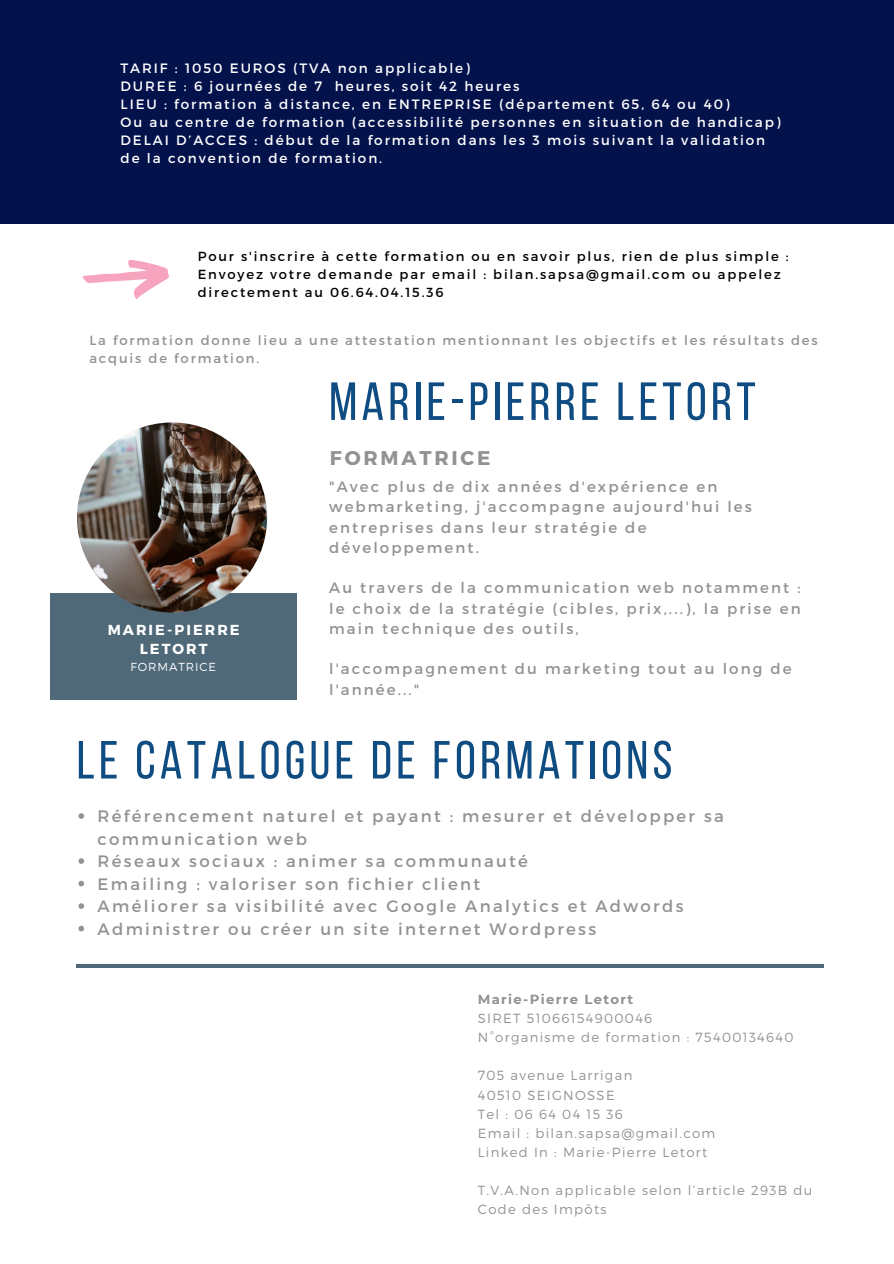
<style>
.page{position:relative;width:894px;height:1264px;background:#fff}
.page>*{position:absolute;margin:0;border:0;box-sizing:border-box;transform-origin:0 0}
.t1{font:53.55px "Bebas Neue";letter-spacing:.08em;color:#0f4c81}
.t2{font:700 19.8px "Montserrat";letter-spacing:.14em;color:#929292}
.t3{font:16.5px/22.5px "Montserrat";letter-spacing:.14em;color:#929292}
.t4{font:15px/20.2px "Montserrat";letter-spacing:.14em;color:#929292}
.t5{font:700 14.55px/19.6px "Montserrat";letter-spacing:.14em;color:#fff;text-align:center}
.t6{font:13.5px "Montserrat";letter-spacing:.14em;color:#fff}
.t7{font:300 13.2px/19.2px "Montserrat";letter-spacing:.1em;color:#929292}
.t8{font:13.2px/17.7px "Montserrat";letter-spacing:.14em;color:#000}
.t9{font:13.2px/17.5px "Montserrat";letter-spacing:.14em;color:#929292}
.t10{font:700 13.2px "Montserrat";letter-spacing:.1em;color:#929292}
.t11{font:300 11.55px "Montserrat";letter-spacing:.08em;color:#fff}
</style>
<div class="page">
<div style="left:50px;top:593px;width:247px;height:106px;background:#506979"></div>
<img style="left:77px;top:422px;width:190px;height:190px;border-radius:50%">
<svg style="left:78px;top:813px;width:6px;height:5px"></svg>
<svg style="left:78px;top:858px;width:6px;height:5px"></svg>
<svg style="left:78px;top:880px;width:6px;height:6px"></svg>
<svg style="left:78px;top:903px;width:6px;height:5px"></svg>
<svg style="left:78px;top:925px;width:6px;height:6px"></svg>
<hr style="left:76px;top:964px;width:747px;height:3px;background:#506979">
<div style="left:0;top:0;width:893px;height:224px;background:#04124c"></div>
<svg style="left:82px;top:260px;width:87px;height:39px"></svg>
<p class="t6" style="left:120px;top:60px;width:350px">TARIF : 1050 EUROS (TVA non applicable)</p>
<p class="t6" style="left:120px;top:78px;width:400px">DUREE : 6 journées de 7 heures, soit 42 heures</p>
<p class="t6" style="left:120px;top:96px;width:610px">LIEU : formation à distance, en ENTREPRISE (département 65, 64 ou 40)</p>
<p class="t6" style="left:120px;top:114px;width:661px">Ou au centre de formation (accessibilité personnes en situation de handicap)</p>
<p class="t6" style="left:120px;top:132px;width:646px">DELAI D’ACCES : début de la formation dans les 3 mois suivant la validation</p>
<p class="t6" style="left:120px;top:150px;width:263px">de la convention de formation.</p>
<p class="t8" style="left:198px;top:247px;width:592px">Pour s'inscrire à cette formation ou en savoir plus, rien de plus simple :</p>
<p class="t8" style="left:198px;top:265px;width:584px">Envoyez votre demande par email : bilan.sapsa@gmail.com ou appelez directement au 06.64.04.15.36</p>
<p class="t9" style="left:89px;top:331px;width:729px">La formation donne lieu a une attestation mentionnant les objectifs et les résultats des acquis de formation.</p>
<p class="t5" style="left:108px;top:619px;width:133px">MARIE-PIERRE<br>LETORT</p>
<p class="t11" style="left:130px;top:659px;width:87px">FORMATRICE</p>
<p class="t1" style="left:329px;top:380px;width:428px">MARIE-PIERRE LETORT</p>
<p class="t2" style="left:330px;top:445px;width:162px">FORMATRICE</p>
<p class="t4" style="left:329px;top:476px;width:424px">"Avec plus de dix années d'expérience en webmarketing, j'accompagne aujourd'hui les entreprises dans leur stratégie de développement.</p>
<p class="t4" style="left:329px;top:577px;width:473px;text-align:justify">Au travers de la communication web notamment : le choix de la stratégie (cibles, prix,...), la prise en main technique des outils,</p>
<p class="t4" style="left:329px;top:658px;width:464px">l'accompagnement du marketing tout au long de l'année..."</p>
<p class="t1" style="left:77px;top:738px;width:597px">LE CATALOGUE DE FORMATIONS</p>
<h4 class="t3" style="left:98px;top:804px;width:627px">Référencement naturel et payant : mesurer et développer sa communication web</h4>
<h1 class="t3" style="left:98px;top:849px;width:432px">Réseaux sociaux : animer sa communauté</h1>
<p class="t3" style="left:98px;top:871px;width:384px">Emailing : valoriser son fichier client</p>
<p class="t3" style="left:98px;top:894px;width:587px">Améliorer sa visibilité avec Google Analytics et Adwords</p>
<p class="t3" style="left:98px;top:916px;width:500px">Administrer ou créer un site internet Wordpress</p>
<p class="t10" style="left:477px;top:991px;width:157px">Marie-Pierre Letort</p>
<p class="t7" style="left:477px;top:1008px;width:176px">SIRET 51066154900046</p>
<p class="t7" style="left:477px;top:1027px;width:317px">N°organisme de formation : 75400134640</p>
<h3 class="t7" style="left:477px;top:1065px;width:156px">705 avenue Larrigan</h3>
<h5 class="t7" style="left:477px;top:1084px;width:138px">40510 SEIGNOSSE</h5>
<h1 class="t7" style="left:477px;top:1103px;width:146px">Tel : 06 64 04 15 36</h1>
<h2 class="t7" style="left:477px;top:1122px;width:239px">Email : bilan.sapsa@gmail.com</h2>
<h4 class="t7" style="left:477px;top:1141px;width:231px">Linked In : Marie-Pierre Letort</h4>
<h4 class="t7" style="left:477px;top:1180px;width:336px">T.V.A.Non applicable selon l’article 293B du<br>Code des Impôts</h4>
</div>
